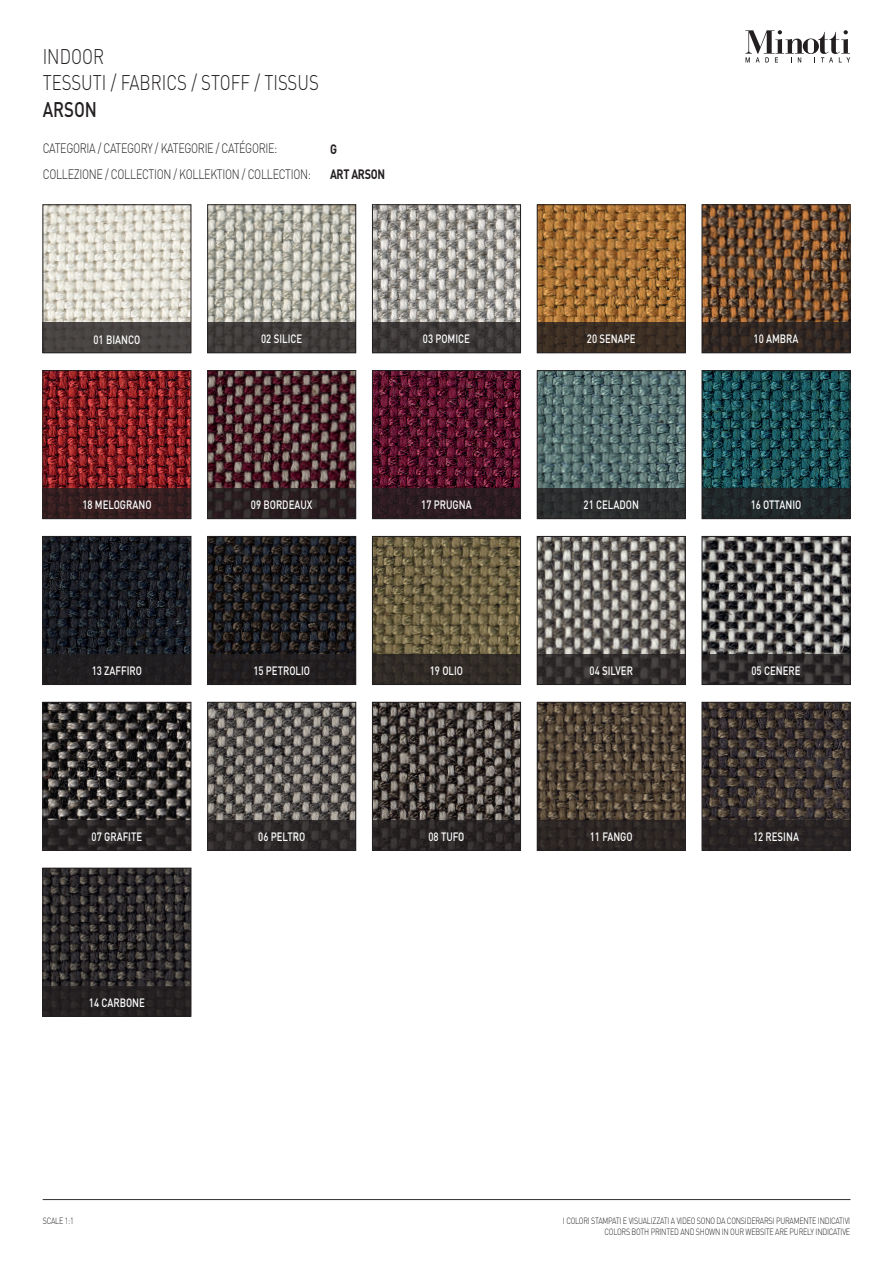
<style>
.page{position:relative;width:893px;height:1263px;background:#fff}
.page>*{position:absolute;margin:0;border:0;box-sizing:border-box;transform-origin:0 0}
.t1{font:300 21px/26.4px "DIN";color:#231f20;scale:.8 1}
.t2{font:500 21px "DIN";color:#231f20;scale:.8 1}
.t3{font:300 13.5px "DIN";letter-spacing:-.03em;color:#231f20;scale:.8 1}
.t4{font:700 13.5px "DIN";letter-spacing:-.03em;color:#231f20;scale:.8 1}
.t5{font:500 12px "DIN";color:#fff;scale:.8 1}
.t6{font:300 9px/10.5px "DIN";letter-spacing:-.03em;color:#231f20;text-align:right;scale:.8 1}
</style>
<div class="page">
<hr style="left:43px;top:1199px;width:807px;height:1px;background:#312f30">
<svg style="left:745px;top:30px;width:105px;height:33px"></svg>
<img style="left:374px;top:538px;width:145px;height:116px">
<div style="left:372px;top:536px;width:149px;height:149px;border:1px solid #231f20"></div>
<img style="left:45px;top:207px;width:144px;height:116px">
<img style="left:209px;top:207px;width:145px;height:116px">
<div style="left:207px;top:205px;width:149px;height:148px;border:1px solid #231f20"></div>
<img style="left:704px;top:207px;width:144px;height:116px">
<div style="left:702px;top:205px;width:148px;height:148px;border:1px solid #231f20"></div>
<img style="left:539px;top:207px;width:144px;height:116px">
<div style="left:537px;top:205px;width:148px;height:148px;border:1px solid #231f20"></div>
<img style="left:374px;top:207px;width:145px;height:116px">
<div style="left:372px;top:205px;width:149px;height:148px;border:1px solid #231f20"></div>
<img style="left:45px;top:372px;width:144px;height:116px">
<div style="left:43px;top:370px;width:148px;height:149px;border:1px solid #231f20"></div>
<img style="left:209px;top:372px;width:145px;height:116px">
<div style="left:207px;top:370px;width:149px;height:149px;border:1px solid #231f20"></div>
<img style="left:704px;top:372px;width:144px;height:116px">
<div style="left:702px;top:370px;width:148px;height:149px;border:1px solid #231f20"></div>
<img style="left:539px;top:372px;width:144px;height:116px">
<div style="left:537px;top:370px;width:148px;height:149px;border:1px solid #231f20"></div>
<img style="left:374px;top:372px;width:145px;height:116px">
<div style="left:372px;top:370px;width:149px;height:149px;border:1px solid #231f20"></div>
<img style="left:45px;top:538px;width:144px;height:116px">
<div style="left:43px;top:536px;width:148px;height:149px;border:1px solid #231f20"></div>
<img style="left:209px;top:538px;width:145px;height:116px">
<div style="left:207px;top:536px;width:149px;height:149px;border:1px solid #231f20"></div>
<img style="left:704px;top:538px;width:144px;height:116px">
<div style="left:702px;top:536px;width:148px;height:149px;border:1px solid #231f20"></div>
<img style="left:539px;top:538px;width:144px;height:116px">
<div style="left:537px;top:536px;width:148px;height:149px;border:1px solid #231f20"></div>
<img style="left:45px;top:704px;width:144px;height:116px">
<div style="left:43px;top:702px;width:148px;height:148px;border:1px solid #231f20"></div>
<img style="left:209px;top:704px;width:145px;height:116px">
<div style="left:207px;top:702px;width:149px;height:148px;border:1px solid #231f20"></div>
<img style="left:704px;top:704px;width:144px;height:116px">
<div style="left:702px;top:702px;width:148px;height:148px;border:1px solid #231f20"></div>
<img style="left:539px;top:704px;width:144px;height:116px">
<div style="left:537px;top:702px;width:148px;height:148px;border:1px solid #231f20"></div>
<img style="left:374px;top:704px;width:145px;height:116px">
<div style="left:372px;top:702px;width:149px;height:148px;border:1px solid #231f20"></div>
<img style="left:45px;top:870px;width:144px;height:117px">
<div style="left:43px;top:868px;width:148px;height:148px;border:1px solid #231f20"></div>
<div style="left:43px;top:323px;width:148px;height:30px;background:#494543"></div>
<svg style="left:43px;top:488px;width:148px;height:31px;background:#351e20"></svg>
<div style="left:207px;top:323px;width:149px;height:30px;background:#3f3c3a"></div>
<svg style="left:207px;top:488px;width:149px;height:31px;background:#2b2224"></svg>
<svg style="left:372px;top:323px;width:149px;height:30px;background:#3b3737"></svg>
<svg style="left:372px;top:488px;width:149px;height:31px;background:#2b1c21"></svg>
<svg style="left:537px;top:323px;width:148px;height:30px;background:#3a2d23"></svg>
<div style="left:537px;top:488px;width:148px;height:31px;background:#2d2f2f"></div>
<svg style="left:702px;top:323px;width:148px;height:30px;background:#312722"></svg>
<svg style="left:43px;top:820px;width:148px;height:30px;background:#282425"></svg>
<svg style="left:207px;top:820px;width:149px;height:30px;background:#2f2b2b"></svg>
<svg style="left:372px;top:820px;width:149px;height:30px;background:#2b2626"></svg>
<div style="left:537px;top:820px;width:148px;height:30px;background:#2c2624"></div>
<div style="left:702px;top:820px;width:148px;height:30px;background:#231f20"></div>
<div style="left:43px;top:654px;width:148px;height:31px;background:#231f20"></div>
<div style="left:207px;top:654px;width:149px;height:31px;background:#231f20"></div>
<div style="left:372px;top:654px;width:149px;height:31px;background:#322c27"></div>
<svg style="left:537px;top:654px;width:148px;height:31px;background:#332f2f"></svg>
<svg style="left:702px;top:654px;width:148px;height:31px;background:#2f2c2c"></svg>
<svg style="left:702px;top:488px;width:148px;height:31px;background:#202729"></svg>
<div style="left:43px;top:987px;width:148px;height:30px;background:#231f20"></div>
<h1 class="t1" style="left:43px;top:43px;width:347px">INDOOR<br>TESSUTI / FABRICS / STOFF / TISSUS</h1>
<p class="t2" style="left:43px;top:96px;width:69px">ARSON</p>
<p class="t3" style="left:43px;top:140px;width:295px">CATEGORIA / CATEGORY / KATEGORIE / CATÉGORIE:</p>
<p class="t3" style="left:43px;top:166px;width:337px">COLLEZIONE / COLLECTION / KOLLEKTION / COLLECTION:</p>
<p class="t4" style="left:330px;top:140px;width:10px">G</p>
<p class="t4" style="left:330px;top:165px;width:70px">ART ARSON</p>
<p class="t5" style="left:93px;top:332px;width:60px">01 BIANCO</p>
<p class="t5" style="left:261px;top:331px;width:53px">02 SILICE</p>
<p class="t5" style="left:423px;top:331px;width:61px">03 POMICE</p>
<p class="t5" style="left:587px;top:331px;width:62px">20 SENAPE</p>
<p class="t5" style="left:753px;top:331px;width:58px">10 AMBRA</p>
<p class="t5" style="left:82px;top:497px;width:88px">18 MELOGRANO</p>
<p class="t5" style="left:251px;top:497px;width:79px">09 BORDEAUX</p>
<p class="t5" style="left:421px;top:497px;width:65px">17 PRUGNA</p>
<p class="t5" style="left:584px;top:497px;width:71px">21 CELADON</p>
<p class="t5" style="left:751px;top:497px;width:65px">16 OTTANIO</p>
<p class="t5" style="left:92px;top:663px;width:64px">13 ZAFFIRO</p>
<p class="t5" style="left:253px;top:663px;width:72px">15 PETROLIO</p>
<p class="t5" style="left:430px;top:663px;width:43px">19 OLIO</p>
<p class="t5" style="left:590px;top:663px;width:56px">04 SILVER</p>
<p class="t5" style="left:751px;top:663px;width:63px">05 CENERE</p>
<p class="t5" style="left:92px;top:828px;width:65px">07 GRAFITE</p>
<p class="t5" style="left:258px;top:828px;width:60px">06 PELTRO</p>
<p class="t5" style="left:428px;top:828px;width:47px">08 TUFO</p>
<p class="t5" style="left:590px;top:828px;width:55px">11 FANGO</p>
<p class="t5" style="left:753px;top:828px;width:59px">12 RESINA</p>
<p class="t5" style="left:89px;top:995px;width:72px">14 CARBONE</p>
<p class="t6" style="left:43px;top:1215px;width:40px">SCALE 1:1</p>
<p class="t6" style="left:563px;top:1215px;width:361px">I COLORI STAMPATI E VISUALIZZATI A VIDEO SONO DA CONSIDERARSI PURAMENTE INDICATIVI<br>COLORS BOTH PRINTED AND SHOWN IN OUR WEBSITE ARE PURELY INDICATIVE</p>
</div>
